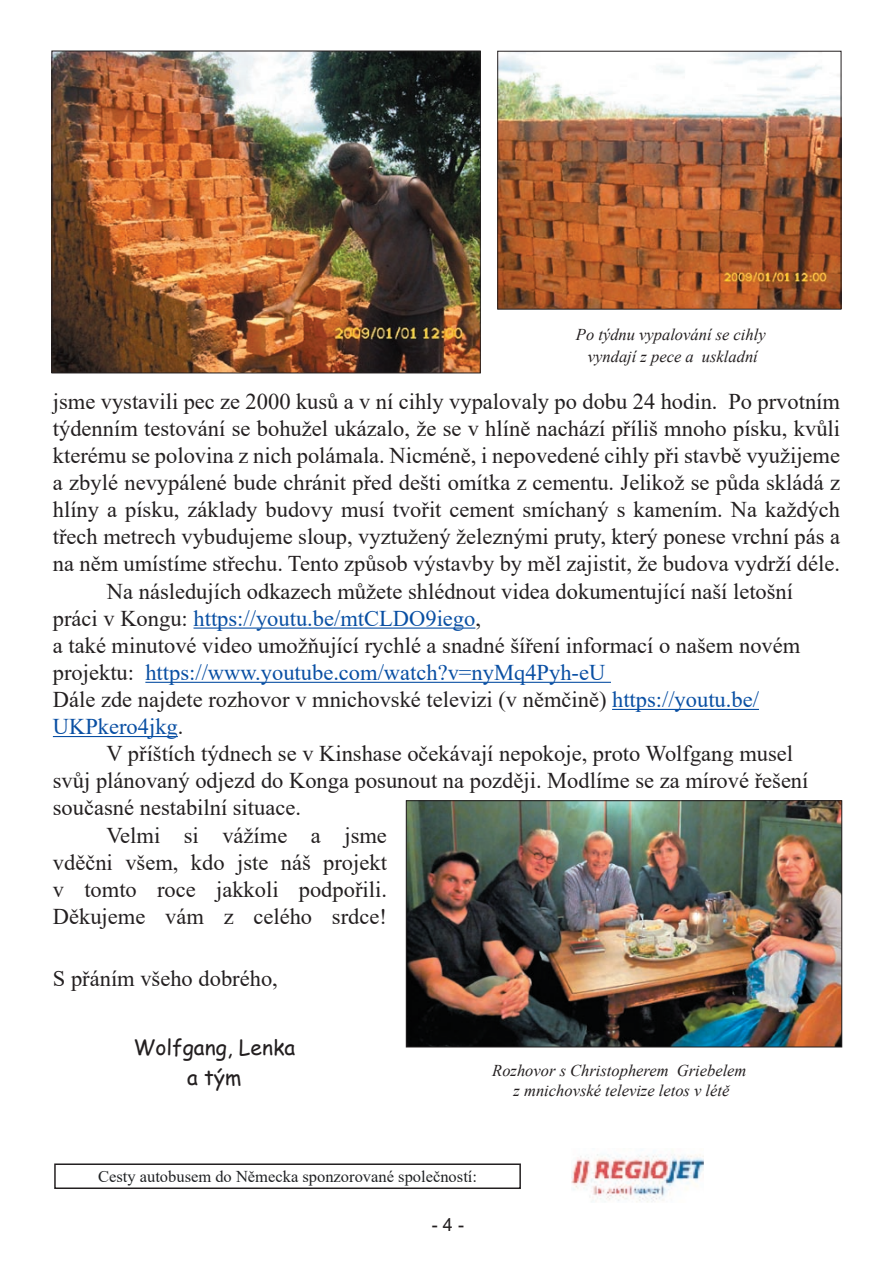
<style>
.page{position:relative;width:893px;height:1263px;background:#fff}
.page>*{position:absolute;margin:0;border:0;box-sizing:border-box;transform-origin:0 0}
.t1{font:22.5px "Times New Roman";color:#231f20}
.t2{font:22.5px "Times New Roman";color:#094fa3}
.t3{font:21px/30px "Comic Sans MS";color:#231f20;text-align:center}
.t4{font:18px "Arial";color:#231f20}
.t5{font:italic 16.5px/21.8px "Times New Roman";color:#231f20;text-align:center}
.t6{font:16.5px "Times New Roman";color:#1f2123}
.s1{color:#231f20}
.s2{color:#094fa3}
</style>
<div class="page">
<hr style="left:193px;top:627px;width:282px;height:2px;background:#094fa3">
<hr style="left:145px;top:682px;width:466px;height:1px;background:#094fa3">
<hr style="left:612px;top:709px;width:147px;height:1px;background:#094fa3">
<hr style="left:53px;top:736px;width:125px;height:1px;background:#094fa3">
<div style="left:54px;top:1163px;width:467px;height:26px;border:2px solid #231f20"></div>
<img style="left:54px;top:53px;width:424px;height:318px">
<div style="left:52px;top:51px;width:428px;height:322px;border:1px solid #231f20"></div>
<img style="left:408px;top:802px;width:432px;height:243px">
<div style="left:406px;top:800px;width:436px;height:247px;border:1px solid #231f20"></div>
<img style="left:499px;top:53px;width:340px;height:254px">
<div style="left:497px;top:51px;width:344px;height:258px;border:1px solid #231f20"></div>
<img style="left:572px;top:1154px;width:132px;height:48px">
<p class="t5" style="left:576px;top:324px;width:191px">Po týdnu vypalování se cihly vyndají z pece a uskladní</p>
<p class="t1" style="left:53px;top:385px;width:789px">jsme vystavili pec ze 2000 kusů a v ní cihly vypalovaly po dobu 24 hodin. Po prvotním</p>
<p class="t1" style="left:53px;top:412px;width:789px">týdenním testování se bohužel ukázalo, že se v hlíně nachází příliš mnoho písku, kvůli</p>
<p class="t1" style="left:53px;top:439px;width:789px">kterému se polovina z nich polámala. Nicméně, i nepovedené cihly při stavbě využijeme</p>
<p class="t1" style="left:53px;top:467px;width:789px">a zbylé nevypálené bude chránit před dešti omítka z cementu. Jelikož se půda skládá z</p>
<p class="t1" style="left:53px;top:494px;width:789px">hlíny a písku, základy budovy musí tvořit cement smíchaný s kamením. Na každých</p>
<p class="t1" style="left:53px;top:521px;width:789px">třech metrech vybudujeme sloup, vyztužený železnými pruty, který ponese vrchní pás a</p>
<p class="t1" style="left:53px;top:548px;width:789px">na něm umístíme střechu. Tento způsob výstavby by měl zajistit, že budova vydrží déle.</p>
<p class="t1" style="left:107px;top:575px;width:688px">Na následujích odkazech můžete shlédnout videa dokumentující naší letošní</p>
<p class="t2" style="left:53px;top:602px;width:430px"><span class="s1">práci v Kongu:</span> https://youtu.be/mtCLDO9iego<span class="s1">,</span></p>
<p class="t1" style="left:53px;top:629px;width:749px">a také minutové video umožňující rychlé a snadné šíření informací o našem novém</p>
<p class="t2" style="left:53px;top:656px;width:554px"><span class="s1">projektu:</span> https://www.youtube.com/watch?v=nyMq4Pyh-eU</p>
<p class="t1" style="left:53px;top:683px;width:708px">Dále zde najdete rozhovor v mnichovské televizi (v němčině) <span class="s2">https://youtu.be/</span></p>
<p class="t2" style="left:53px;top:711px;width:132px">UKPkero4jkg<span class="s1">.</span></p>
<p class="t1" style="left:106px;top:738px;width:688px">V příštích týdnech se v Kinshase očekávají nepokoje, proto Wolfgang musel</p>
<p class="t1" style="left:53px;top:765px;width:757px">svůj plánovaný odjezd do Konga posunout na později. Modlíme se za mírové řešení</p>
<p class="t1" style="left:53px;top:792px;width:250px">současné nestabilní situace.</p>
<p class="t1" style="left:106px;top:819px;width:282px">Velmi si vážíme a jsme</p>
<p class="t1" style="left:53px;top:846px;width:336px">vděčni všem, kdo jste náš projekt</p>
<p class="t1" style="left:53px;top:873px;width:336px">v tomto roce jakkoli podpořili.</p>
<p class="t1" style="left:53px;top:900px;width:336px">Děkujeme vám z celého srdce!</p>
<p class="t1" style="left:53px;top:962px;width:226px">S přáním všeho dobrého,</p>
<p class="t3" style="left:134px;top:1032px;width:163px">Wolfgang, Lenka a tým</p>
<p class="t5" style="left:492px;top:1060px;width:256px;line-height:20px">Rozhovor s Christopherem Griebelem z mnichovské televize letos v létě</p>
<p class="t6" style="left:98px;top:1165px;width:380px">Cesty autobusem do Německa sponzorované společností:</p>
<p class="t4" style="left:432px;top:1212px;width:34px">- 4 -</p>
</div>
